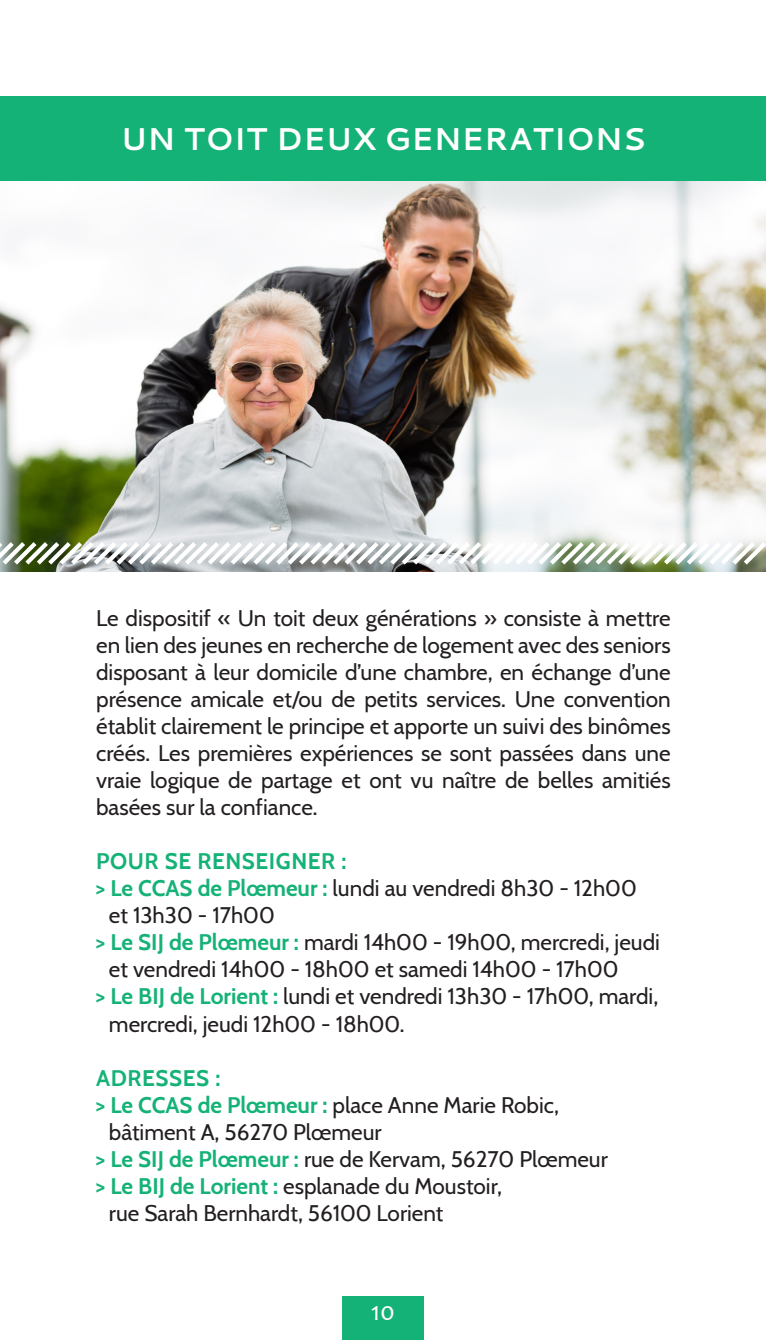
<style>
.page{position:relative;width:766px;height:1340px;background:#fff}
.page>*{position:absolute;margin:0;border:0;box-sizing:border-box;transform-origin:0 0}
.titre{font:700 31.5px "Cantarell";color:#fff}
.t1{font:27px "Candara";color:#fff}
.texte{font:22.5px/27px "Cabin";color:#231f20;text-align:justify}
.t2{font:700 22.5px "Cabin";letter-spacing:.025em;color:#15b277}
.s1{font-weight:700;color:#15b277}
</style>
<div class="page">
<div style="left:342px;top:1295px;width:82px;height:44px;background:#15b277"></div>
<img style="left:0;top:180px;width:765px;height:391px">
<div style="left:0;top:96px;width:765px;height:84px;background:#15b277"></div>
<svg style="left:0;top:537px;width:765px;height:32px"></svg>
<p class="titre" style="left:120px;top:117px;width:527px">UN TOIT DEUX GENERATIONS</p>
<p class="texte" style="left:96px;top:603px;width:576px">Le dispositif « Un toit deux générations » consiste à mettre en lien des jeunes en recherche de logement avec des seniors disposant à leur domicile d’une chambre, en échange d’une présence amicale et/ou de petits services. Une convention établit clairement le principe et apporte un suivi des binômes créés. Les premières expériences se sont passées dans une vraie logique de partage et ont vu naître de belles amitiés basées sur la confiance.</p>
<p class="t2" style="left:96px;top:843px;width:252px">POUR SE RENSEIGNER :</p>
<p class="texte" style="left:96px;top:873px;width:542px"><span class="s1">&gt; Le CCAS de Plœmeur :</span> lundi au vendredi 8h30 - 12h00</p>
<p class="texte" style="left:109px;top:900px;width:167px">et 13h30 - 17h00</p>
<p class="texte" style="left:96px;top:927px;width:565px"><span class="s1">&gt; Le SIJ de Plœmeur :</span> mardi 14h00 - 19h00, mercredi, jeudi</p>
<p class="texte" style="left:109px;top:954px;width:511px">et vendredi 14h00 - 18h00 et samedi 14h00 - 17h00</p>
<p class="texte" style="left:96px;top:981px;width:563px"><span class="s1">&gt; Le BIJ de Lorient :</span> lundi et vendredi 13h30 - 17h00, mardi,</p>
<p class="texte" style="left:109px;top:1008px;width:297px">mercredi, jeudi 12h00 - 18h00.</p>
<p class="t2" style="left:96px;top:1059px;width:126px">ADRESSES :</p>
<p class="texte" style="left:96px;top:1089px;width:464px"><span class="s1">&gt; Le CCAS de Plœmeur :</span> place Anne Marie Robic,</p>
<p class="texte" style="left:109px;top:1116px;width:274px">bâtiment A, 56270 Plœmeur</p>
<p class="texte" style="left:96px;top:1143px;width:513px"><span class="s1">&gt; Le SIJ de Plœmeur :</span> rue de Kervam, 56270 Plœmeur</p>
<p class="texte" style="left:96px;top:1170px;width:407px"><span class="s1">&gt; Le BIJ de Lorient :</span> esplanade du Moustoir,</p>
<p class="texte" style="left:109px;top:1197px;width:336px">rue Sarah Bernhardt, 56100 Lorient</p>
<p class="t1" style="left:371px;top:1294px;width:26px">10</p>
</div>
